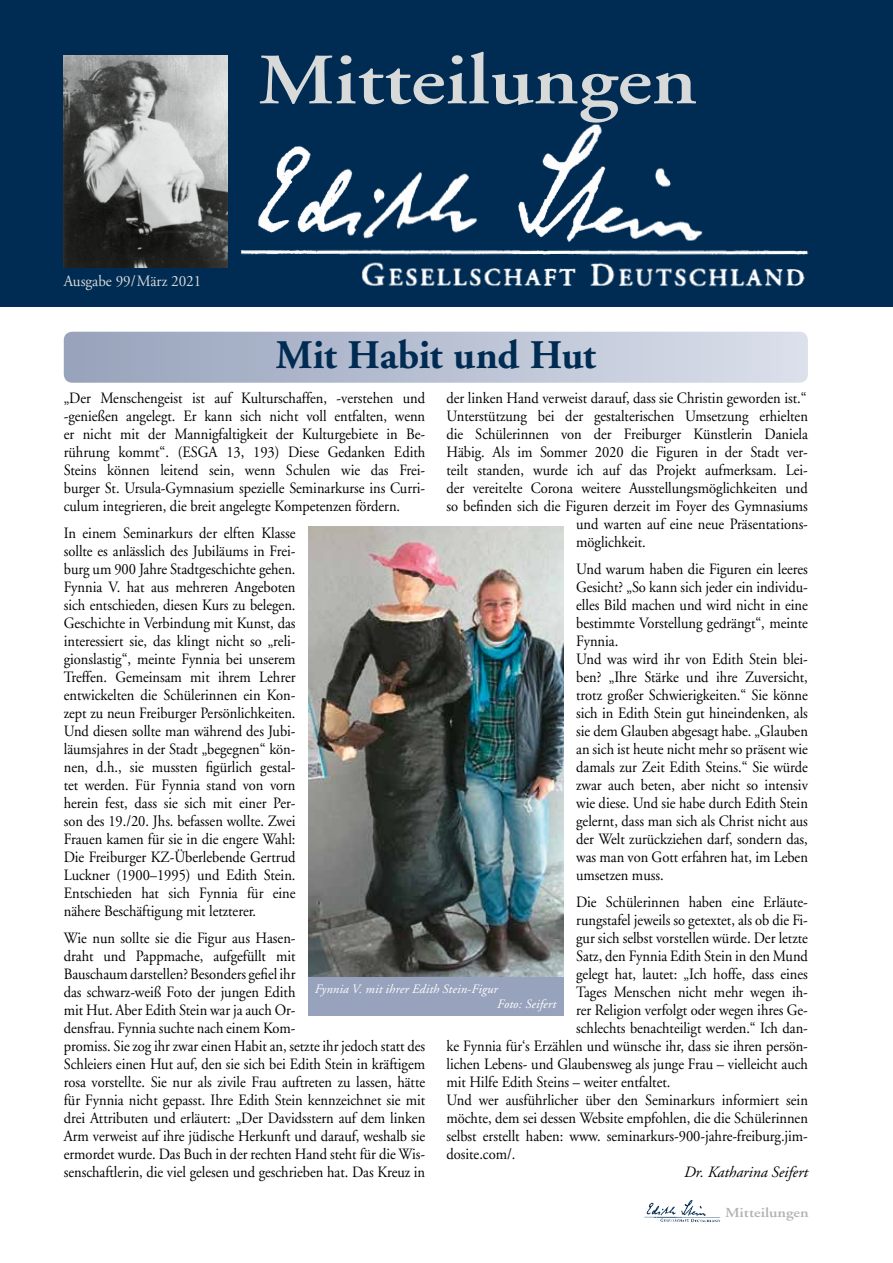
<style>
.page{position:relative;width:893px;height:1263px;background:#fff}
.page>*{position:absolute;margin:0;border:0;box-sizing:border-box;transform-origin:0 0}
.t1{font:600 72px "Adobe Garamond";color:#d8dada;scale:1.17 1}
.t2{font:700 40.5px "Adobe Garamond";letter-spacing:-.015em;color:#002c53}
.t3{font:15.75px/18px "Adobe Garamond";color:#000;text-align:justify;scale:.92 1}
.t4{font:italic 15.75px "Adobe Garamond";letter-spacing:-.005em;color:#000}
.t5{font:15.75px "Adobe Garamond";color:#d8dada;scale:.96 1}
.t6{font:600 13.8px "Adobe Garamond";color:#b1b4b4;scale:1.17 1}
.t7{font:italic 12.75px/15px "Adobe Garamond";letter-spacing:.01em;color:#fff}
</style>
<div class="page">
<div style="left:0;top:0;width:893px;height:306px;background:#002c53"></div>
<img style="left:240px;top:124px;width:569px;height:163px">
<img style="left:644px;top:1200px;width:77px;height:23px">
<img style="left:64px;top:55px;width:163px;height:213px">
<div style="left:64px;top:332px;width:744px;height:51px;background:linear-gradient(to right,#97a2bb,#dadfeb);border-radius:9px"></div>
<img style="left:308px;top:526px;width:255px;height:451px">
<div style="left:308px;top:977px;width:255px;height:38px;background:#97a3bc"></div>
<h1 class="t1" style="left:258px;top:41px;width:377px">Mitteilungen</h1>
<p class="t5" style="left:64px;top:272px;width:145px">Ausgabe 99/März 2021</p>
<h2 class="t2" style="left:276px;top:333px;width:322px">Mit Habit und Hut</h2>
<p class="t3" style="left:64px;top:389px;width:394px">„Der Menschengeist ist auf Kulturschaffen, -verstehen und -genießen angelegt. Er kann sich nicht voll entfalten, wenn er nicht mit der Mannigfaltigkeit der Kulturgebiete in Be&shy;rührung kommt“. (ESGA 13, 193) Diese Gedanken Edith Steins können leitend sein, wenn Schulen wie das Frei&shy;burger St. Ursula-Gymnasium spezielle Seminarkurse ins Curri&shy;culum integrieren, die breit angelegte Kompetenzen fördern.</p>
<p class="t3" style="left:64px;top:524px;width:253px">In einem Seminarkurs der elften Klasse sollte es anlässlich des Jubiläums in Frei&shy;burg um 900 Jahre Stadtgeschichte gehen.<br>Fynnia V. hat aus mehreren Angeboten sich entschieden, diesen Kurs zu belegen.<br>Geschichte in Verbindung mit Kunst, das interessiert sie, das klingt nicht so „reli&shy;gionslastig“, meinte Fynnia bei unserem Treffen. Gemeinsam mit ihrem Lehrer entwickelten die Schülerinnen ein Kon&shy;zept zu neun Freiburger Persönlichkeiten.<br>Und diesen sollte man während des Jubi&shy;läumsjahres in der Stadt „begegnen“ kön&shy;nen, d.h., sie mussten figürlich gestal&shy;tet werden. Für Fynnia stand von vorn herein fest, dass sie sich mit einer Per&shy;son des 19./20. Jhs. befassen wollte. Zwei Frauen kamen für sie in die engere Wahl:<br>Die Freiburger KZ-Überlebende Gertrud Luckner (1900–1995) und Edith Stein.<br>Entschieden hat sich Fynnia für eine nähere Beschäftigung mit letzterer.</p>
<p class="t3" style="left:64px;top:929px;width:394px;text-align:left">Wie nun sollte sie die Figur aus Hasen-<br>draht und Pappmache, aufgefüllt mit<br>Bauschaum darstellen? Besonders gefiel ihr<br>das schwarz-weiß Foto der jungen Edith<br>mit Hut. Aber Edith Stein war ja auch Or-<br>densfrau. Fynnia suchte nach einem Kom-<br>promiss. Sie zog ihr zwar einen Habit an, setzte ihr jedoch statt des Schleiers einen Hut auf, den sie sich bei Edith Stein in kräftigem rosa vorstellte. Sie nur als zivile Frau auftreten zu lassen, hätte für Fynnia nicht gepasst. Ihre Edith Stein kennzeichnet sie mit drei Attributen und erläutert: „Der Davidsstern auf dem linken Arm verweist auf ihre jüdische Herkunft und darauf, weshalb sie ermordet wurde. Das Buch in der rechten Hand steht für die Wis&shy;senschaftlerin, die viel gelesen und geschrieben hat. Das Kreuz in</p>
<p class="t3" style="left:446px;top:389px;width:393px">der linken Hand verweist darauf, dass sie Christin geworden ist.“</p>
<p class="t3" style="left:446px;top:407px;width:394px">Unterstützung bei der gestalterischen Umsetzung erhielten</p>
<p class="t3" style="left:446px;top:425px;width:394px">die Schülerinnen von der Freiburger Künstlerin Daniela</p>
<p class="t3" style="left:446px;top:443px;width:394px">Häbig. Als im Sommer 2020 die Figuren in der Stadt ver-</p>
<p class="t3" style="left:446px;top:461px;width:394px">teilt standen, wurde ich auf das Projekt aufmerksam. Lei-</p>
<p class="t3" style="left:446px;top:479px;width:394px">der vereitelte Corona weitere Ausstellungsmöglichkeiten und</p>
<p class="t3" style="left:446px;top:497px;width:394px">so befinden sich die Figuren derzeit im Foyer des Gymnasiums</p>
<p class="t3" style="left:576px;top:515px;width:253px">und warten auf eine neue Präsentations-</p>
<p class="t3" style="left:576px;top:533px;width:77px">möglichkeit.</p>
<p class="t3" style="left:576px;top:560px;width:253px;text-align:left">Und warum haben die Figuren ein leeres Gesicht? „So kann sich jeder ein individu&shy;elles Bild machen und wird nicht in eine bestimmte Vorstellung gedrängt“, meinte Fynnia.<br>Und was wird ihr von Edith Stein blei&shy;ben? „Ihre Stärke und ihre Zuversicht, trotz großer Schwierigkeiten.“ Sie könne sich in Edith Stein gut hineindenken, als sie dem Glauben abgesagt habe. „Glauben an sich ist heute nicht mehr so präsent wie damals zur Zeit Edith Steins.“ Sie würde zwar auch beten, aber nicht so intensiv wie diese. Und sie habe durch Edith Stein gelernt, dass man sich als Christ nicht aus der Welt zurückziehen darf, sondern das, was man von Gott erfahren hat, im Leben umsetzen muss.</p>
<p class="t3" style="left:576px;top:893px;width:253px">Die Schülerinnen haben eine Erläute-</p>
<p class="t3" style="left:576px;top:911px;width:253px">rungstafel jeweils so getextet, als ob die Fi-</p>
<p class="t3" style="left:576px;top:929px;width:253px">gur sich selbst vorstellen würde. Der letzte</p>
<p class="t3" style="left:576px;top:947px;width:253px">Satz, den Fynnia Edith Stein in den Mund</p>
<p class="t3" style="left:576px;top:965px;width:253px">gelegt hat, lautet: „Ich hoffe, dass eines</p>
<p class="t3" style="left:576px;top:983px;width:253px">Tages Menschen nicht mehr wegen ih-</p>
<p class="t3" style="left:576px;top:1001px;width:253px">rer Religion verfolgt oder wegen ihres Ge-</p>
<p class="t3" style="left:576px;top:1019px;width:253px">schlechts benachteiligt werden.“ Ich dan-</p>
<p class="t3" style="left:446px;top:1037px;width:394px">ke Fynnia für‘s Erzählen und wünsche ihr, dass sie ihren persön-</p>
<p class="t3" style="left:446px;top:1055px;width:394px">lichen Lebens- und Glaubensweg als junge Frau – vielleicht auch</p>
<p class="t3" style="left:446px;top:1073px;width:245px">mit Hilfe Edith Steins – weiter entfaltet.</p>
<p class="t3" style="left:446px;top:1091px;width:394px">Und wer ausführlicher über den Seminarkurs informiert sein</p>
<p class="t3" style="left:446px;top:1109px;width:394px">möchte, dem sei dessen Website empfohlen, die die Schülerinnen</p>
<p class="t3" style="left:446px;top:1127px;width:394px">selbst erstellt haben: www. seminarkurs-900-jahre-freiburg.jim-</p>
<p class="t3" style="left:446px;top:1145px;width:76px">dosite.com/.</p>
<p class="t4" style="left:684px;top:1163px;width:125px">Dr. Katharina Seifert</p>
<p class="t7" style="left:497px;top:982px;width:60px;text-indent:-183px">Fynnia V. mit ihrer Edith Stein-Figur<br>Foto: Seifert</p>
<p class="t6" style="left:725px;top:1205px;width:73px">Mitteilungen</p>
</div>
